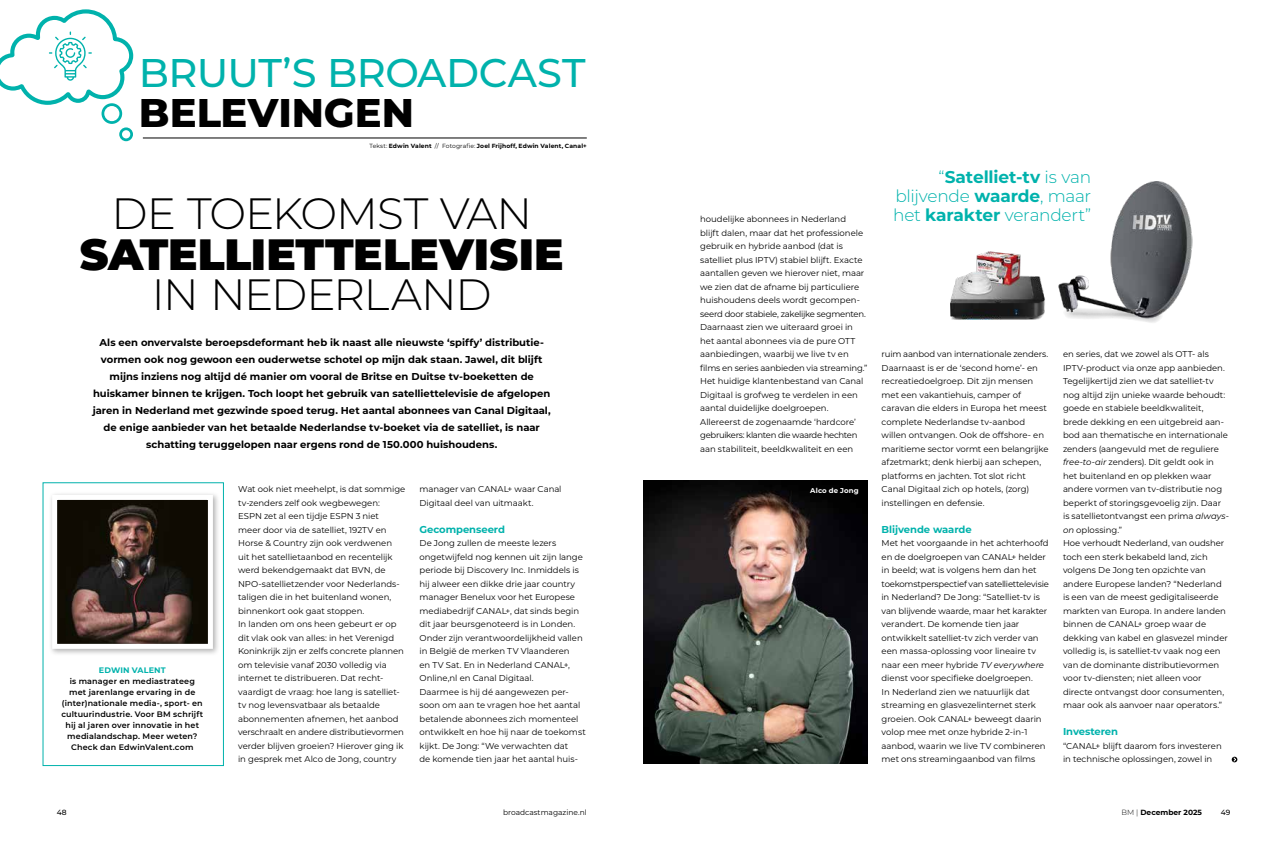
<style>
.page{position:relative;width:1287px;height:842px;background:#fff}
.page>*{position:absolute;margin:0;border:0;box-sizing:border-box;transform-origin:0 0}
.t1{font:300 43.8px "Montserrat";letter-spacing:-.025em;color:#000}
.t2{font:900 43.8px "Montserrat";color:#000}
.t3{font:500 40px "Montserrat";letter-spacing:-.015em;color:#00b2ac}
.t4{font:800 40px "Montserrat";color:#000}
.t5{font:300 17px/19px "Montserrat";letter-spacing:-.02em;color:#00b2ac;text-align:justify}
.t6{font:700 10px/17px "Montserrat";color:#000;text-align:center}
.t7{font:700 10px "Montserrat";letter-spacing:-.005em;color:#00b2ac}
.t8{font:8.5px/13.5px "Montserrat";letter-spacing:-.005em;color:#000}
.t9{font:600 8px/11px "Montserrat";letter-spacing:.015em;color:#000;text-align:center}
.t10{font:700 8px "Montserrat";letter-spacing:.01em;color:#00b2ac}
.t11{font:7.5px "Montserrat";color:#000}
.t12{font:700 7.5px "Montserrat";color:#000}
.t13{font:500 7.5px "Montserrat";color:#000}
.t14{font:700 7px "Montserrat";letter-spacing:.015em;color:#fff}
.t15{font:700 6px "Montserrat";letter-spacing:.015em;color:#000}
.s1{font-weight:400}
.s2{font-weight:700}
.s3{font-style:italic}
.s4{font-weight:300}
</style>
<div class="page">
<div style="left:43px;top:482px;width:181px;height:284px;border:1px solid #00b2ac"></div>
<div style="left:49px;top:491px;width:171px;height:165px;background:#000;opacity:.3"></div>
<img style="left:58px;top:501px;width:149px;height:142px">
<div style="left:52px;top:495px;width:161px;height:154px;border:5px solid #fff"></div>
<img style="left:643px;top:480px;width:224px;height:283px">
<img style="left:950px;top:182px;width:242px;height:141px">
<svg style="left:1232px;top:757px;width:5px;height:5px"></svg>
<svg style="left:0;top:9px;width:133px;height:132px"></svg>
<hr style="left:143px;top:138px;width:444px;height:1px;background:#000">
<h2 class="t3" style="left:139px;top:44px;width:448px">BRUUT’S BROADCAST</h2>
<h2 class="t4" style="left:139px;top:83px;width:277px">BELEVINGEN</h2>
<p class="t15" style="left:369px;top:142px;width:219px"><span class="s1">Tekst:</span> Edwin Valent <span class="s1">// Fotografie:</span> Joel Frijhoff, Edwin Valent, Canal+</p>
<h1 class="t1" style="left:111px;top:184px;width:422px">DE TOEKOMST VAN</h1>
<h1 class="t2" style="left:80px;top:221px;width:485px">SATELLIETTELEVISIE</h1>
<h1 class="t1" style="left:152px;top:265px;width:341px">IN NEDERLAND</h1>
<p class="t6" style="left:93px;top:334px;width:459px">Als een onvervalste beroepsdeformant heb ik naast alle nieuwste ‘spiffy’ distributie&shy;vormen ook nog gewoon een ouderwetse schotel op mijn dak staan. Jawel, dit blijft mijns inziens nog altijd dé manier om vooral de Britse en Duitse tv-boeketten de huiskamer binnen te krijgen. Toch loopt het gebruik van satelliettelevisie de afgelopen jaren in Nederland met gezwinde spoed terug. Het aantal abonnees van Canal Digitaal, de enige aanbieder van het betaalde Nederlandse tv-boeket via de satelliet, is naar schatting teruggelopen naar ergens rond de 150.000 huishoudens.</p>
<p class="t8" style="left:238px;top:482px;width:169px">Wat ook niet meehelpt, is dat sommige tv-zenders zelf ook wegbewegen:<br>ESPN zet al een tijdje ESPN 3 niet<br>meer door via de satelliet, 192TV en Horse &amp; Country zijn ook verdwenen uit het satellietaanbod en recentelijk werd bekendgemaakt dat BVN, de NPO-satellietzender voor Nederlands&shy;taligen die in het buitenland wonen, binnenkort ook gaat stoppen.<br>In landen om ons heen gebeurt er op dit vlak ook van alles: in het Verenigd Koninkrijk zijn er zelfs concrete plannen om televisie vanaf 2030 volledig via internet te distribueren. Dat recht&shy;vaardigt de vraag: hoe lang is satelliet&shy;tv nog levensvatbaar als betaalde abonnementen afnemen, het aanbod verschraalt en andere distributievormen verder blijven groeien? Hierover ging ik in gesprek met Alco de Jong, country</p>
<p class="t8" style="left:420px;top:482px;width:144px">manager van CANAL+ waar Canal<br>Digitaal deel van uitmaakt.</p>
<p class="t7" style="left:420px;top:522px;width:87px">Gecompenseerd</p>
<p class="t8" style="left:420px;top:536px;width:168px">De Jong zullen de meeste lezers ongetwijfeld nog kennen uit zijn lange periode bij Discovery Inc. Inmiddels is hij alweer een dikke drie jaar country manager Benelux voor het Europese mediabedrijf CANAL+, dat sinds begin dit jaar beursgenoteerd is in Londen.<br>Onder zijn verantwoordelijkheid vallen in België de merken TV Vlaanderen<br>en TV Sat. En in Nederland CANAL+, Online,nl en Canal Digitaal.<br>Daarmee is hij dé aangewezen per&shy;soon om aan te vragen hoe het aantal betalende abonnees zich momenteel ontwikkelt en hoe hij naar de toekomst kijkt. De Jong: “We verwachten dat<br>de komende tien jaar het aantal huis-</p>
<p class="t10" style="left:99px;top:664px;width:68px">EDWIN VALENT</p>
<p class="t9" style="left:62px;top:675px;width:143px">is manager en mediastrateeg met jarenlange ervaring in de (inter)nationale media-, sport- en cultuurindustrie. Voor BM schrijft hij al jaren over innovatie in het medialandschap. Meer weten?<br>Check dan EdwinValent.com</p>
<p class="t8" style="left:700px;top:212px;width:169px">houdelijke abonnees in Nederland<br>blijft dalen, maar dat het professionele gebruik en hybride aanbod (dat is satelliet plus IPTV) stabiel blijft. Exacte aantallen geven we hierover niet, maar we zien dat de afname bij particuliere huishoudens deels wordt gecompen&shy;seerd door stabiele, zakelijke segmenten.<br>Daarnaast zien we uiteraard groei in het aantal abonnees via de pure OTT aanbiedingen, waarbij we live tv en films en series aanbieden via streaming.” Het huidige klantenbestand van Canal Digitaal is grofweg te verdelen in een aantal duidelijke doelgroepen.<br>Allereerst de zogenaamde ‘hardcore’ gebruikers: klanten die waarde hechten aan stabiliteit, beeldkwaliteit en een</p>
<p class="t14" style="left:810px;top:485px;width:50px">Alco de Jong</p>
<h3 class="t5" style="left:893px;top:167px;width:200px;text-indent:45px">“<span class="s2">Satelliet-tv</span> is van blijvende <span class="s2">waarde</span>, maar het <span class="s2">karakter</span> verandert”</h3>
<p class="t8" style="left:882px;top:347px;width:168px">ruim aanbod van internationale zenders.<br>Daarnaast is er de ‘second home’- en recreatiedoelgroep. Dit zijn mensen met een vakantiehuis, camper of caravan die elders in Europa het meest complete Nederlandse tv-aanbod willen ontvangen. Ook de offshore- en maritieme sector vormt een belangrijke afzetmarkt; denk hierbij aan schepen, platforms en jachten. Tot slot richt Canal Digitaal zich op hotels, (zorg) instellingen en defensie.</p>
<p class="t7" style="left:882px;top:522px;width:92px">Blijvende waarde</p>
<p class="t8" style="left:882px;top:536px;width:169px">Met het voorgaande in het achterhoofd en de doelgroepen van CANAL+ helder in beeld; wat is volgens hem dan het toekomstperspectief van satelliettelevisie in Nederland? De Jong: “Satelliet-tv is van blijvende waarde, maar het karakter verandert. De komende tien jaar ontwikkelt satelliet-tv zich verder van een massa-oplossing voor lineaire tv naar een meer hybride <span class="s3">TV everywhere </span>dienst voor specifieke doelgroepen.<br>In Nederland zien we natuurlijk dat streaming en glasvezelinternet sterk groeien. Ook CANAL+ beweegt daarin volop mee met onze hybride 2-in-1 aanbod, waarin we live TV combineren met ons streamingaanbod van films</p>
<p class="t8" style="left:1063px;top:347px;width:167px">en series, dat we zowel als OTT- als IPTV-product via onze app aanbieden.<br>Tegelijkertijd zien we dat satelliet-tv nog altijd zijn unieke waarde behoudt: goede en stabiele beeldkwaliteit, brede dekking en een uitgebreid aan&shy;bod aan thematische en internationale zenders (aangevuld met de reguliere <span class="s3">free-to-air</span> zenders). Dit geldt ook in het buitenland en op plekken waar andere vormen van tv-distributie nog beperkt of storingsgevoelig zijn. Daar is satellietontvangst een prima <span class="s3">always&shy;on</span> oplossing.”<br>Hoe verhoudt Nederland, van oudsher toch een sterk bekabeld land, zich volgens De Jong ten opzichte van andere Europese landen? “Nederland is een van de meest gedigitaliseerde markten van Europa. In andere landen binnen de CANAL+ groep waar de dekking van kabel en glasvezel minder volledig is, is satelliet-tv vaak nog een van de dominante distributievormen voor tv-diensten; niet alleen voor directe ontvangst door consumenten, maar ook als aanvoer naar operators.”</p>
<p class="t7" style="left:1063px;top:724px;width:57px">Investeren</p>
<p class="t8" style="left:1063px;top:739px;width:160px">“CANAL+ blijft daarom fors investeren in technische oplossingen, zowel in</p>
<p class="t13" style="left:57px;top:807px;width:11px">48</p>
<p class="t11" style="left:503px;top:807px;width:85px">broadcastmagazine.nl</p>
<p class="t12" style="left:1122px;top:807px;width:82px"><span class="s4">BM |</span> December 2025</p>
<p class="t13" style="left:1221px;top:807px;width:11px">49</p>
</div>
